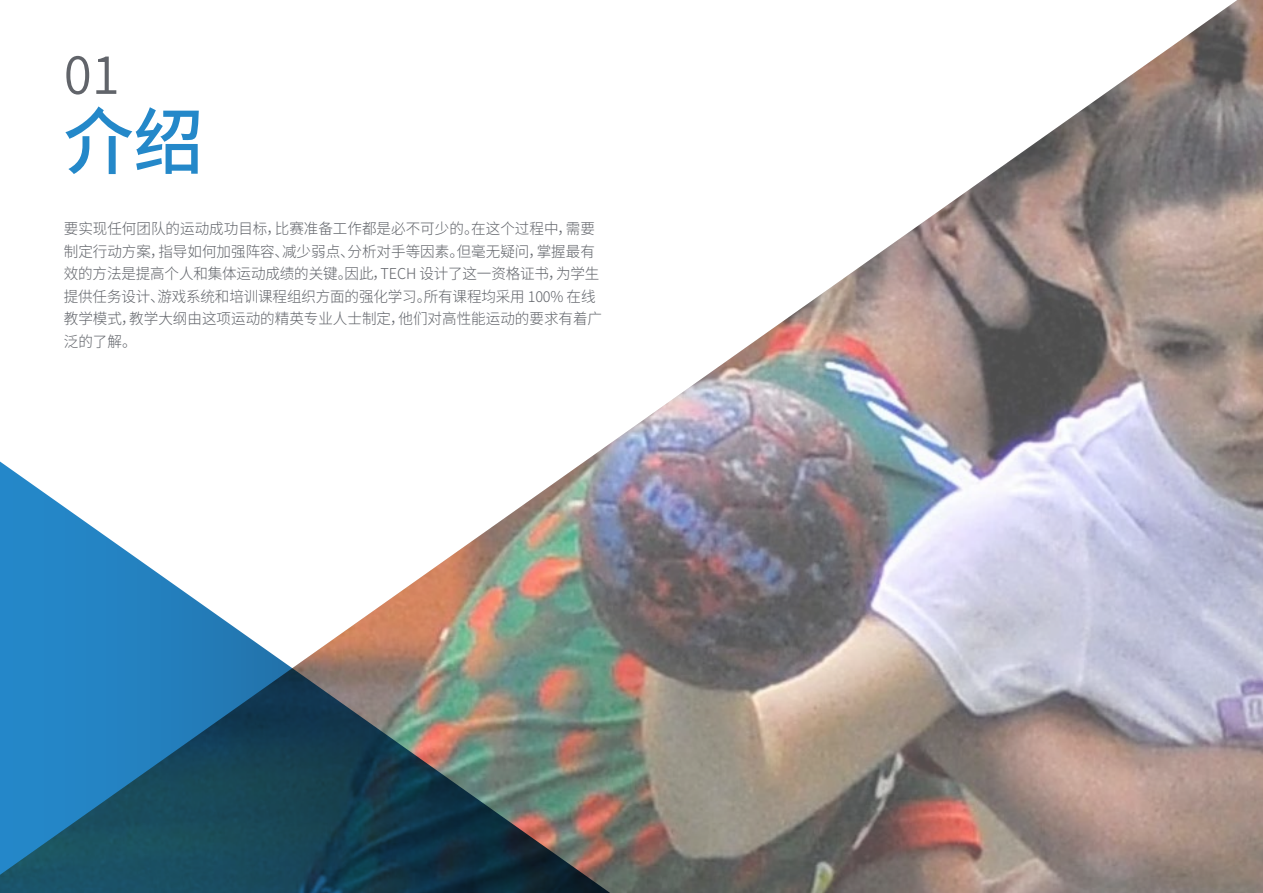
<style>
.page{position:relative;width:1263px;height:893px;background:#fff}
.page>*{position:absolute;margin:0;border:0;box-sizing:border-box;transform-origin:0 0}
.t1{font:500 72px "Source Han Sans CN";color:#2488c9}
.t2{font:52.5px "Source Han Sans CN";color:#61646a}
.t3{font:300 15px/22.5px "Source Han Sans CN";color:#61646a}
</style>
<div class="page">
<img style="left:607px;top:0;width:656px;height:893px">
<svg style="left:0;top:446px;width:640px;height:447px"></svg>
<h2 class="t2" style="left:64px;top:45px;width:57px">01</h2>
<h1 class="t1" style="left:64px;top:101px;width:141px">介绍</h1>
<p class="t3" style="left:64px;top:218px;width:540px">要实现任何团队的运动成功目标，比赛准备工作都是必不可少的。在这个过程中，需要制定行动方案，指导如何加强阵容、减少弱点、分析对手等因素。但毫无疑问，掌握最有效的方法是提高个人和集体运动成绩的关键。因此，TECH 设计了这一资格证书，为学生提供任务设计、游戏系统和培训课程组织方面的强化学习。所有课程均采用 100% 在线教学模式，教学大纲由这项运动的精英专业人士制定，他们对高性能运动的要求有着广泛的了解。</p>
</div>
